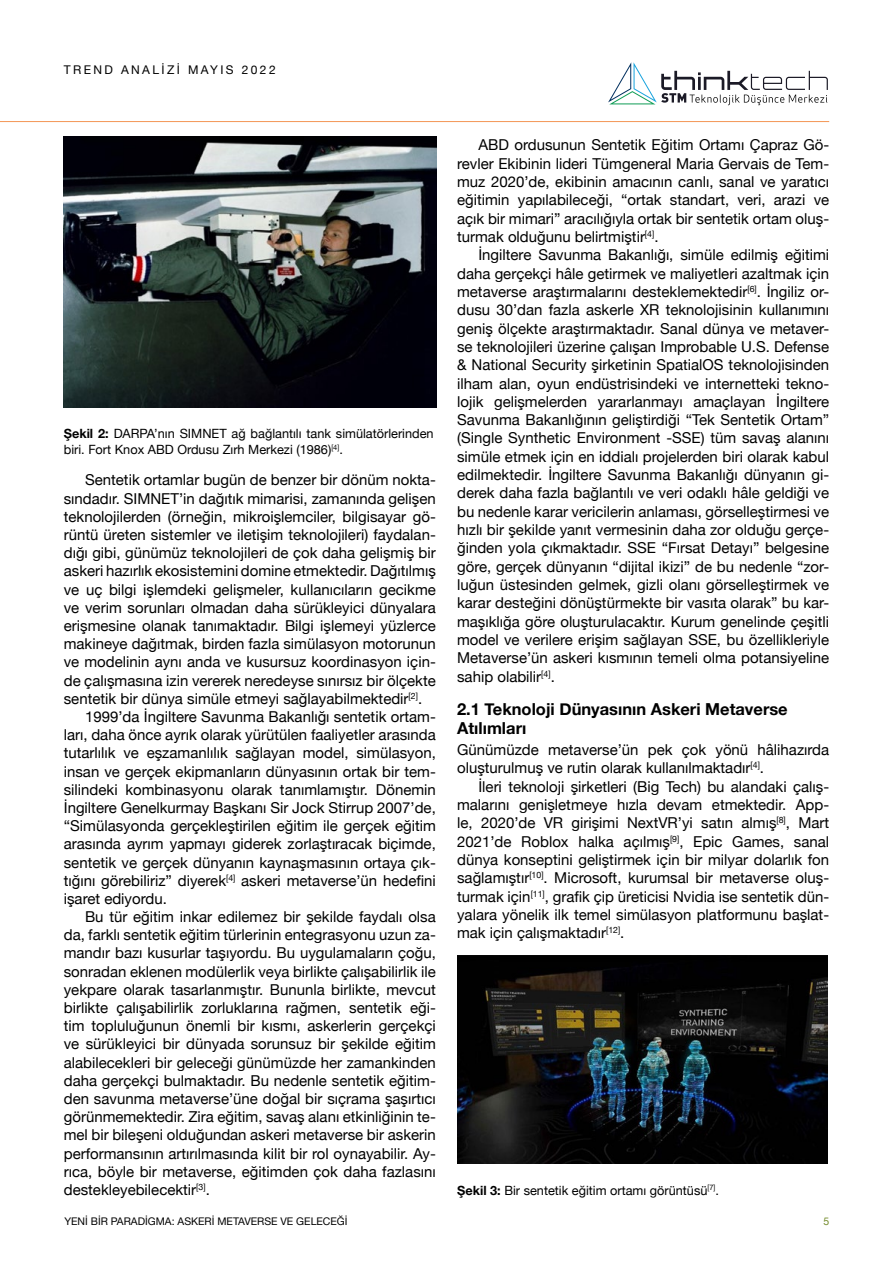
<style>
.page{position:relative;width:893px;height:1263px;background:#fff}
.page>*{position:absolute;margin:0;border:0;box-sizing:border-box;transform-origin:0 0}
.t1{font:700 16.5px/18.3px "Helvetica Neue";color:#000}
.t2{font:15px/18.3px "Helvetica Neue";color:#000;text-align:justify}
.t3{font:12.75px/16.5px "Helvetica Neue";color:#000}
.t4{font:12px "Helvetica Neue";letter-spacing:.2em;color:#000}
.t5{font:10.5px "Helvetica Neue";color:#000}
.t6{font:10.5px "Helvetica Neue";color:#768d2e}
.s1{font-weight:700}
</style>
<div class="page">
<hr style="left:0;top:121px;width:829px;height:1px;background:#f49655">
<svg style="left:608px;top:62px;width:220px;height:43px"></svg>
<img style="left:64px;top:136px;width:372px;height:271px">
<img style="left:457px;top:955px;width:370px;height:209px">
<p class="t4" style="left:64px;top:61px;width:213px">TREND ANALİZİ MAYIS 2022</p>
<p class="t3" style="left:64px;top:426px;width:371px"><span class="s1">Şekil 2:</span> DARPA’nın SIMNET ağ bağlantılı tank simülatörlerinden biri. Fort Knox ABD Ordusu Zırh Merkezi (1986)<sup>[4]</sup>.</p>
<p class="t2" style="left:85px;top:472px;width:352px">Sentetik ortamlar bugün de benzer bir dönüm nokta-</p>
<p class="t2" style="left:64px;top:490px;width:374px">sındadır. SIMNET’in dağıtık mimarisi, zamanında gelişen</p>
<p class="t2" style="left:64px;top:508px;width:374px">teknolojilerden (örneğin, mikroişlemciler, bilgisayar gö-</p>
<p class="t2" style="left:64px;top:526px;width:374px">rüntü üreten sistemler ve iletişim teknolojileri) faydalan-</p>
<p class="t2" style="left:64px;top:545px;width:374px">dığı gibi, günümüz teknolojileri de çok daha gelişmiş bir</p>
<p class="t2" style="left:64px;top:563px;width:374px">askeri hazırlık ekosistemini domine etmektedir. Dağıtılmış</p>
<p class="t2" style="left:64px;top:581px;width:374px">ve uç bilgi işlemdeki gelişmeler, kullanıcıların gecikme</p>
<p class="t2" style="left:64px;top:599px;width:374px">ve verim sorunları olmadan daha sürükleyici dünyalara</p>
<p class="t2" style="left:64px;top:617px;width:374px">erişmesine olanak tanımaktadır. Bilgi işlemeyi yüzlerce</p>
<p class="t2" style="left:64px;top:636px;width:374px">makineye dağıtmak, birden fazla simülasyon motorunun</p>
<p class="t2" style="left:64px;top:654px;width:374px">ve modelinin aynı anda ve kusursuz koordinasyon için-</p>
<p class="t2" style="left:64px;top:672px;width:374px">de çalışmasına izin vererek neredeyse sınırsız bir ölçekte</p>
<p class="t2" style="left:64px;top:690px;width:360px">sentetik bir dünya simüle etmeyi sağlayabilmektedir<sup>[2]</sup>.</p>
<p class="t2" style="left:85px;top:708px;width:352px">1999’da İngiltere Savunma Bakanlığı sentetik ortam-</p>
<p class="t2" style="left:64px;top:726px;width:374px">ları, daha önce ayrık olarak yürütülen faaliyetler arasında</p>
<p class="t2" style="left:64px;top:745px;width:374px">tutarlılık ve eşzamanlılık sağlayan model, simülasyon,</p>
<p class="t2" style="left:64px;top:763px;width:374px">insan ve gerçek ekipmanların dünyasının ortak bir tem-</p>
<p class="t2" style="left:64px;top:781px;width:374px">silindeki kombinasyonu olarak tanımlamıştır. Dönemin</p>
<p class="t2" style="left:64px;top:799px;width:374px">İngiltere Genelkurmay Başkanı Sir Jock Stirrup 2007’de,</p>
<p class="t2" style="left:64px;top:817px;width:374px">“Simülasyonda gerçekleştirilen eğitim ile gerçek eğitim</p>
<p class="t2" style="left:64px;top:836px;width:374px">arasında ayrım yapmayı giderek zorlaştıracak biçimde,</p>
<p class="t2" style="left:64px;top:854px;width:374px">sentetik ve gerçek dünyanın kaynaşmasının ortaya çık-</p>
<p class="t2" style="left:64px;top:872px;width:374px">tığını görebiliriz” diyerek<sup>[4]</sup> askeri metaverse’ün hedefini</p>
<p class="t2" style="left:64px;top:890px;width:105px">işaret ediyordu.</p>
<p class="t2" style="left:85px;top:908px;width:352px">Bu tür eğitim inkar edilemez bir şekilde faydalı olsa</p>
<p class="t2" style="left:64px;top:927px;width:374px">da, farklı sentetik eğitim türlerinin entegrasyonu uzun za-</p>
<p class="t2" style="left:64px;top:945px;width:374px">mandır bazı kusurlar taşıyordu. Bu uygulamaların çoğu,</p>
<p class="t2" style="left:64px;top:963px;width:374px">sonradan eklenen modülerlik veya birlikte çalışabilirlik ile</p>
<p class="t2" style="left:64px;top:981px;width:374px">yekpare olarak tasarlanmıştır. Bununla birlikte, mevcut</p>
<p class="t2" style="left:64px;top:999px;width:374px">birlikte çalışabilirlik zorluklarına rağmen, sentetik eği-</p>
<p class="t2" style="left:64px;top:1018px;width:374px">tim topluluğunun önemli bir kısmı, askerlerin gerçekçi</p>
<p class="t2" style="left:64px;top:1036px;width:374px">ve sürükleyici bir dünyada sorunsuz bir şekilde eğitim</p>
<p class="t2" style="left:64px;top:1054px;width:374px">alabilecekleri bir geleceği günümüzde her zamankinden</p>
<p class="t2" style="left:64px;top:1072px;width:374px">daha gerçekçi bulmaktadır. Bu nedenle sentetik eğitim-</p>
<p class="t2" style="left:64px;top:1090px;width:374px">den savunma metaverse’üne doğal bir sıçrama şaşırtıcı</p>
<p class="t2" style="left:64px;top:1108px;width:374px">görünmemektedir. Zira eğitim, savaş alanı etkinliğinin te-</p>
<p class="t2" style="left:64px;top:1127px;width:374px">mel bir bileşeni olduğundan askeri metaverse bir askerin</p>
<p class="t2" style="left:64px;top:1145px;width:374px">performansının artırılmasında kilit bir rol oynayabilir. Ay-</p>
<p class="t2" style="left:64px;top:1163px;width:374px">rıca, böyle bir metaverse, eğitimden çok daha fazlasını</p>
<p class="t2" style="left:64px;top:1181px;width:148px">destekleyebilecektir<sup>[3]</sup>.</p>
<p class="t2" style="left:457px;top:137px;width:374px;text-indent:21px">ABD ordusunun Sentetik Eğitim Ortamı Çapraz Gö&shy;revler Ekibinin lideri Tümgeneral Maria Gervais de Tem&shy;muz 2020’de, ekibinin amacının canlı, sanal ve yaratıcı eğitimin yapılabileceği, “ortak standart, veri, arazi ve açık bir mimari” aracılığıyla ortak bir sentetik ortam oluş&shy;turmak olduğunu belirtmiştir<sup>[4]</sup>.</p>
<p class="t2" style="left:457px;top:247px;width:374px;text-indent:21px">İngiltere Savunma Bakanlığı, simüle edilmiş eğitimi daha gerçekçi hâle getirmek ve maliyetleri azaltmak için metaverse araştırmalarını desteklemektedir<sup>[6]</sup>. İngiliz or&shy;dusu 30’dan fazla askerle XR teknolojisinin kullanımını geniş ölçekte araştırmaktadır. Sanal dünya ve metaver&shy;se teknolojileri üzerine çalışan Improbable U.S. Defense &amp; National Security şirketinin SpatialOS teknolojisinden ilham alan, oyun endüstrisindeki ve internetteki tekno&shy;lojik gelişmelerden yararlanmayı amaçlayan İngiltere Savunma Bakanlığının geliştirdiği “Tek Sentetik Ortam” (Single Synthetic Environment -SSE) tüm savaş alanını simüle etmek için en iddialı projelerden biri olarak kabul edilmektedir. İngiltere Savunma Bakanlığı dünyanın gi&shy;derek daha fazla bağlantılı ve veri odaklı hâle geldiği ve bu nedenle karar vericilerin anlaması, görselleştirmesi ve hızlı bir şekilde yanıt vermesinin daha zor olduğu gerçe&shy;ğinden yola çıkmaktadır. SSE “Fırsat Detayı” belgesine göre, gerçek dünyanın “dijital ikizi” de bu nedenle “zor&shy;luğun üstesinden gelmek, gizli olanı görselleştirmek ve karar desteğini dönüştürmekte bir vasıta olarak” bu kar&shy;maşıklığa göre oluşturulacaktır. Kurum genelinde çeşitli model ve verilere erişim sağlayan SSE, bu özellikleriyle Metaverse’ün askeri kısmının temeli olma potansiyeline sahip olabilir<sup>[4]</sup>.</p>
<p class="t1" style="left:457px;top:701px;width:332px">2.1 Teknoloji Dünyasının Askeri Metaverse<br>Atılımları</p>
<p class="t2" style="left:457px;top:741px;width:374px">Günümüzde metaverse’ün pek çok yönü hâlihazırda oluşturulmuş ve rutin olarak kullanılmaktadır<sup>[4]</sup>.</p>
<p class="t2" style="left:457px;top:778px;width:374px;text-indent:21px">İleri teknoloji şirketleri (Big Tech) bu alandaki çalış&shy;malarını genişletmeye hızla devam etmektedir. App&shy;le, 2020’de VR girişimi NextVR’yi satın almış<sup>[8]</sup>, Mart 2021’de Roblox halka açılmış<sup>[9]</sup>, Epic Games, sanal dünya konseptini geliştirmek için bir milyar dolarlık fon sağlamıştır<sup>[10]</sup>. Microsoft, kurumsal bir metaverse oluş&shy;turmak için<sup>[11]</sup>, grafik çip üreticisi Nvidia ise sentetik dün&shy;yalara yönelik ilk temel simülasyon platformunu başlat&shy;mak için çalışmaktadır<sup>[12]</sup>.</p>
<p class="t3" style="left:457px;top:1182px;width:263px"><span class="s1">Şekil 3:</span> Bir sentetik eğitim ortamı görüntüsü<sup>[7]</sup>.</p>
<p class="t5" style="left:64px;top:1214px;width:285px">YENİ BİR PARADİGMA: ASKERİ METAVERSE VE GELECEĞİ</p>
<p class="t6" style="left:823px;top:1214px;width:7px">5</p>
</div>
